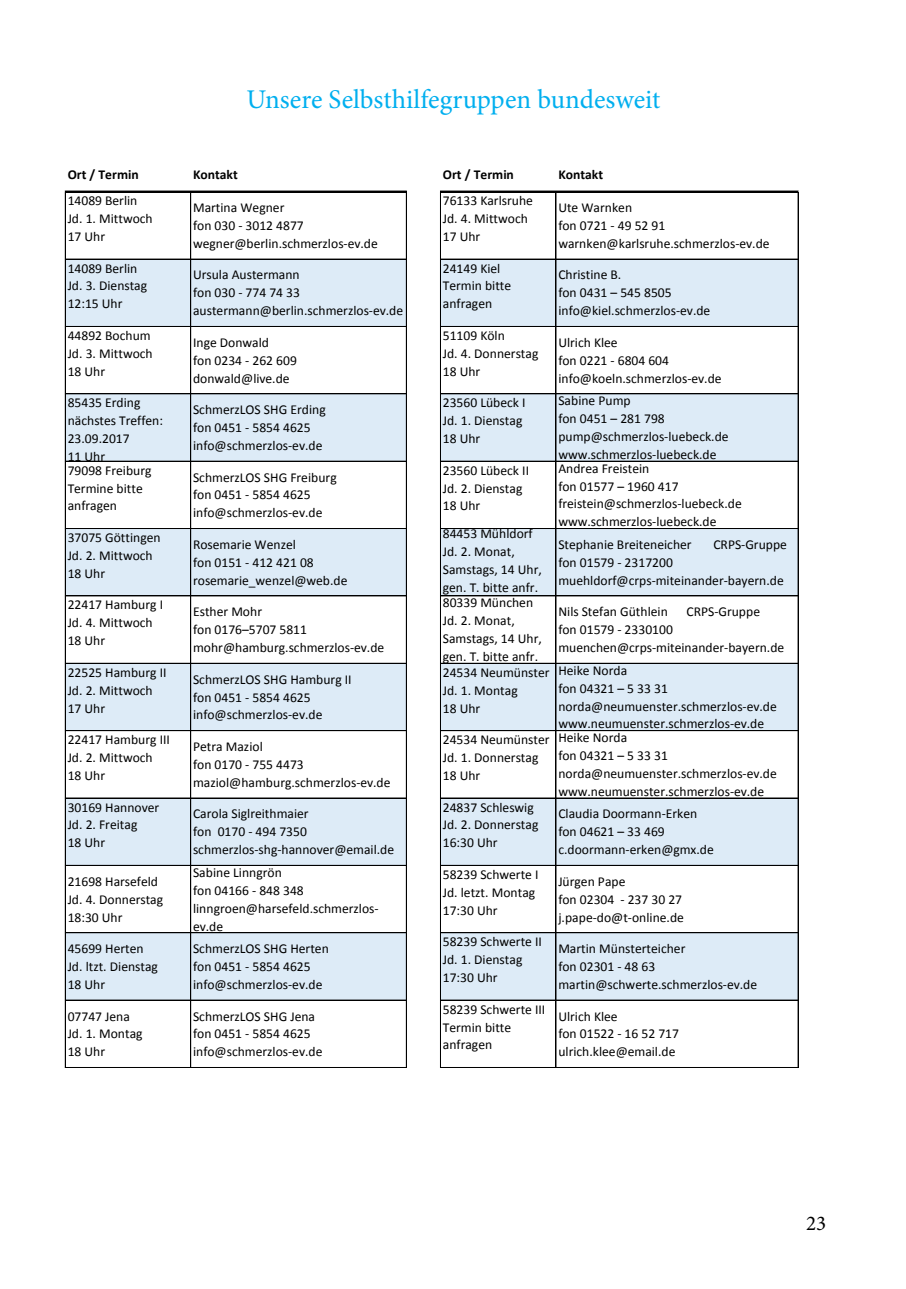
<style>
.page{position:relative;width:906px;height:1289px;background:#fff}
.page>*{position:absolute;margin:0;border:0;box-sizing:border-box;transform-origin:0 0}
.t1{font:27px "Minion Pro";color:#00afef}
.t2{font:21px "Minion Pro";color:#000}
.t3{font:13.65px/17.9px "Calibri";color:#000}
.t4{font:700 13.65px "Calibri";letter-spacing:.005em;color:#000}
</style>
<div class="page">
<div style="left:66px;top:259px;width:340px;height:67px;background:#ddebf7"></div>
<div style="left:440px;top:259px;width:358px;height:67px;background:#ddebf7"></div>
<div style="left:66px;top:394px;width:340px;height:67px;background:#ddebf7"></div>
<div style="left:440px;top:394px;width:358px;height:67px;background:#ddebf7"></div>
<div style="left:66px;top:528px;width:340px;height:68px;background:#ddebf7"></div>
<div style="left:440px;top:528px;width:358px;height:68px;background:#ddebf7"></div>
<div style="left:66px;top:663px;width:340px;height:67px;background:#ddebf7"></div>
<div style="left:440px;top:663px;width:358px;height:67px;background:#ddebf7"></div>
<div style="left:66px;top:798px;width:340px;height:67px;background:#ddebf7"></div>
<div style="left:440px;top:798px;width:358px;height:67px;background:#ddebf7"></div>
<div style="left:66px;top:932px;width:340px;height:68px;background:#ddebf7"></div>
<div style="left:440px;top:932px;width:358px;height:68px;background:#ddebf7"></div>
<hr style="left:65px;top:191px;width:341px;height:1px;background:#000">
<hr style="left:65px;top:259px;width:341px;height:1px;background:#000">
<hr style="left:65px;top:326px;width:341px;height:1px;background:#000">
<hr style="left:65px;top:393px;width:341px;height:1px;background:#000">
<hr style="left:65px;top:394px;width:341px;height:1px;background:#000">
<hr style="left:65px;top:461px;width:341px;height:1px;background:#000">
<hr style="left:65px;top:528px;width:341px;height:1px;background:#000">
<hr style="left:65px;top:595px;width:341px;height:1px;background:#000">
<hr style="left:65px;top:596px;width:341px;height:1px;background:#000">
<hr style="left:65px;top:663px;width:341px;height:1px;background:#000">
<hr style="left:65px;top:730px;width:341px;height:1px;background:#000">
<hr style="left:65px;top:797px;width:341px;height:1px;background:#000">
<hr style="left:65px;top:798px;width:341px;height:1px;background:#000">
<hr style="left:65px;top:865px;width:341px;height:1px;background:#000">
<hr style="left:65px;top:932px;width:341px;height:1px;background:#000">
<hr style="left:65px;top:999px;width:341px;height:1px;background:#000">
<hr style="left:65px;top:1000px;width:341px;height:1px;background:#000">
<hr style="left:65px;top:1067px;width:341px;height:1px;background:#000">
<hr style="left:65px;top:192px;width:1px;height:875px;background:#000">
<hr style="left:190px;top:192px;width:1px;height:875px;background:#000">
<hr style="left:191px;top:192px;width:1px;height:875px;background:#000">
<hr style="left:406px;top:192px;width:1px;height:875px;background:#000">
<hr style="left:440px;top:192px;width:1px;height:875px;background:#000">
<hr style="left:556px;top:192px;width:1px;height:875px;background:#000">
<hr style="left:798px;top:192px;width:1px;height:875px;background:#000">
<hr style="left:440px;top:191px;width:358px;height:1px;background:#000">
<hr style="left:440px;top:259px;width:358px;height:1px;background:#000">
<hr style="left:440px;top:326px;width:358px;height:1px;background:#000">
<hr style="left:440px;top:393px;width:358px;height:1px;background:#000">
<hr style="left:440px;top:394px;width:358px;height:1px;background:#000">
<hr style="left:440px;top:461px;width:358px;height:1px;background:#000">
<hr style="left:440px;top:528px;width:358px;height:1px;background:#000">
<hr style="left:440px;top:595px;width:358px;height:1px;background:#000">
<hr style="left:440px;top:596px;width:358px;height:1px;background:#000">
<hr style="left:440px;top:663px;width:358px;height:1px;background:#000">
<hr style="left:440px;top:730px;width:358px;height:1px;background:#000">
<hr style="left:440px;top:797px;width:358px;height:1px;background:#000">
<hr style="left:440px;top:798px;width:358px;height:1px;background:#000">
<hr style="left:440px;top:865px;width:358px;height:1px;background:#000">
<hr style="left:440px;top:932px;width:358px;height:1px;background:#000">
<hr style="left:440px;top:999px;width:358px;height:1px;background:#000">
<hr style="left:440px;top:1000px;width:358px;height:1px;background:#000">
<hr style="left:440px;top:1067px;width:358px;height:1px;background:#000">
<h1 class="t1" style="left:246px;top:81px;width:415px">Unsere Selbsthilfegruppen bundesweit</h1>
<p class="t4" style="left:68px;top:166px;width:73px">Ort / Termin</p>
<p class="t4" style="left:193px;top:166px;width:46px">Kontakt</p>
<p class="t4" style="left:443px;top:166px;width:73px">Ort / Termin</p>
<p class="t4" style="left:558px;top:166px;width:46px">Kontakt</p>
<p class="t3" style="left:68px;top:192px;width:87px">14089 Berlin<br>Jd. 1. Mittwoch<br>17 Uhr</p>
<p class="t3" style="left:193px;top:199px;width:186px">Martina Wegner<br>fon 030 - 3012 4877 wegner@berlin.schmerzlos-ev.de</p>
<p class="t3" style="left:443px;top:192px;width:92px">76133 Karlsruhe<br>Jd. 4. Mittwoch<br>17 Uhr</p>
<p class="t3" style="left:558px;top:199px;width:213px">Ute Warnken<br>fon 0721 - 49 52 91 warnken@karlsruhe.schmerzlos-ev.de</p>
<p class="t3" style="left:68px;top:259px;width:81px">14089 Berlin<br>Jd. 3. Dienstag<br>12:15 Uhr</p>
<p class="t3" style="left:193px;top:266px;width:212px">Ursula Austermann<br>fon 030 - 774 74 33 austermann@berlin.schmerzlos-ev.de</p>
<p class="t3" style="left:443px;top:259px;width:70px">24149 Kiel<br>Termin bitte anfragen</p>
<p class="t3" style="left:558px;top:266px;width:153px">Christine B.<br>fon 0431 – 545 8505 info@kiel.schmerzlos-ev.de</p>
<p class="t3" style="left:68px;top:326px;width:87px">44892 Bochum<br>Jd. 3. Mittwoch<br>18 Uhr</p>
<p class="t3" style="left:193px;top:333px;width:105px">Inge Donwald<br>fon 0234 - 262 609 donwald@live.de</p>
<p class="t3" style="left:443px;top:326px;width:97px">51109 Köln<br>Jd. 4. Donnerstag<br>18 Uhr</p>
<p class="t3" style="left:558px;top:333px;width:165px">Ulrich Klee<br>fon 0221 - 6804 604 info@koeln.schmerzlos-ev.de</p>
<p class="t3" style="left:68px;top:394px;width:97px">85435 Erding nächstes Treffen:<br>23.09.2017<br>11 Uhr</p>
<p class="t3" style="left:193px;top:401px;width:134px">SchmerzLOS SHG Erding fon 0451 - 5854 4625 info@schmerzlos-ev.de</p>
<p class="t3" style="left:443px;top:394px;width:84px">23560 Lübeck I<br>Jd. 1. Dienstag<br>18 Uhr</p>
<p class="t3" style="left:558px;top:392px;width:172px">Sabine Pump<br>fon 0451 – 281 798 pump@schmerzlos-luebeck.de www.schmerzlos-luebeck.de</p>
<p class="t3" style="left:68px;top:461px;width:85px">79098 Freiburg<br>Termine bitte anfragen</p>
<p class="t3" style="left:193px;top:468px;width:145px">SchmerzLOS SHG Freiburg fon 0451 - 5854 4625 info@schmerzlos-ev.de</p>
<p class="t3" style="left:443px;top:461px;width:88px">23560 Lübeck II<br>Jd. 2. Dienstag<br>18 Uhr</p>
<p class="t3" style="left:558px;top:459px;width:185px">Andrea Freistein<br>fon 01577 – 1960 417 freistein@schmerzlos-luebeck.de www.schmerzlos-luebeck.de</p>
<p class="t3" style="left:68px;top:528px;width:94px">37075 Göttingen<br>Jd. 2. Mittwoch<br>18 Uhr</p>
<p class="t3" style="left:193px;top:535px;width:156px">Rosemarie Wenzel<br>fon 0151 - 412 421 08 rosemarie_wenzel@web.de</p>
<p class="t3" style="left:443px;top:525px;width:100px">84453 Mühldorf<br>Jd. 2. Monat,<br>Samstags, 14 Uhr, gen. T. bitte anfr.</p>
<p class="t3" style="left:558px;top:535px;width:135px">Stephanie Breiteneicher</p>
<p class="t3" style="left:713px;top:535px;width:75px">CRPS-Gruppe</p>
<p class="t3" style="left:558px;top:553px;width:227px">fon 01579 - 2317200 muehldorf@crps-miteinander-bayern.de</p>
<p class="t3" style="left:68px;top:596px;width:97px">22417 Hamburg I<br>Jd. 4. Mittwoch<br>18 Uhr</p>
<p class="t3" style="left:193px;top:603px;width:193px">Esther Mohr<br>fon 0176–5707 5811 mohr@hamburg.schmerzlos-ev.de</p>
<p class="t3" style="left:443px;top:594px;width:100px">80339 München<br>Jd. 2. Monat,<br>Samstags, 14 Uhr, gen. T. bitte anfr.</p>
<p class="t3" style="left:558px;top:603px;width:111px">Nils Stefan Güthlein</p>
<p class="t3" style="left:686px;top:603px;width:75px">CRPS-Gruppe</p>
<p class="t3" style="left:558px;top:620px;width:227px">fon 01579 - 2330100 muenchen@crps-miteinander-bayern.de</p>
<p class="t3" style="left:68px;top:663px;width:100px">22525 Hamburg II<br>Jd. 2. Mittwoch<br>17 Uhr</p>
<p class="t3" style="left:193px;top:670px;width:160px">SchmerzLOS SHG Hamburg II fon 0451 - 5854 4625 info@schmerzlos-ev.de</p>
<p class="t3" style="left:443px;top:663px;width:108px">24534 Neumünster<br>Jd. 1. Montag<br>18 Uhr</p>
<p class="t3" style="left:558px;top:661px;width:220px">Heike Norda<br>fon 04321 – 5 33 31 norda@neumuenster.schmerzlos-ev.de www.neumuenster.schmerzlos-ev.de</p>
<p class="t3" style="left:68px;top:730px;width:104px">22417 Hamburg III<br>Jd. 2. Mittwoch<br>18 Uhr</p>
<p class="t3" style="left:193px;top:737px;width:199px">Petra Maziol<br>fon 0170 - 755 4473 maziol@hamburg.schmerzlos-ev.de</p>
<p class="t3" style="left:443px;top:730px;width:108px">24534 Neumünster<br>Jd. 1. Donnerstag<br>18 Uhr</p>
<p class="t3" style="left:558px;top:728px;width:220px">Heike Norda<br>fon 04321 – 5 33 31 norda@neumuenster.schmerzlos-ev.de www.neumuenster.schmerzlos-ev.de</p>
<p class="t3" style="left:68px;top:798px;width:93px">30169 Hannover<br>Jd. 2. Freitag<br>18 Uhr</p>
<p class="t3" style="left:193px;top:805px;width:203px">Carola Siglreithmaier<br>fon 0170 - 494 7350 schmerzlos-shg-hannover@email.de</p>
<p class="t3" style="left:443px;top:798px;width:97px">24837 Schleswig<br>Jd. 2. Donnerstag<br>16:30 Uhr</p>
<p class="t3" style="left:558px;top:805px;width:157px">Claudia Doormann-Erken fon 04621 – 33 469 c.doormann-erken@gmx.de</p>
<p class="t3" style="left:68px;top:872px;width:97px">21698 Harsefeld<br>Jd. 4. Donnerstag<br>18:30 Uhr</p>
<p class="t3" style="left:193px;top:863px;width:187px">Sabine Linngrön<br>fon 04166 - 848 348 linngroen@harsefeld.schmerzlos&shy;ev.de</p>
<p class="t3" style="left:443px;top:865px;width:97px">58239 Schwerte I<br>Jd. letzt. Montag<br>17:30 Uhr</p>
<p class="t3" style="left:558px;top:872px;width:127px">Jürgen Pape<br>fon 02304 - 237 30 27 j.pape-do@t-online.de</p>
<p class="t3" style="left:68px;top:939px;width:92px">45699 Herten<br>Jd. ltzt. Dienstag<br>18 Uhr</p>
<p class="t3" style="left:193px;top:939px;width:137px">SchmerzLOS SHG Herten fon 0451 - 5854 4625 info@schmerzlos-ev.de</p>
<p class="t3" style="left:443px;top:932px;width:101px">58239 Schwerte II<br>Jd. 1. Dienstag<br>17:30 Uhr</p>
<p class="t3" style="left:558px;top:939px;width:200px">Martin Münsterteicher<br>fon 02301 - 48 63 martin@schwerte.schmerzlos-ev.de</p>
<p class="t3" style="left:68px;top:1007px;width:76px">07747 Jena<br>Jd. 1. Montag<br>18 Uhr</p>
<p class="t3" style="left:193px;top:1007px;width:131px">SchmerzLOS SHG Jena fon 0451 - 5854 4625 info@schmerzlos-ev.de</p>
<p class="t3" style="left:443px;top:1000px;width:104px">58239 Schwerte III<br>Termin bitte anfragen</p>
<p class="t3" style="left:558px;top:1007px;width:122px">Ulrich Klee<br>fon 01522 - 16 52 717 ulrich.klee@email.de</p>
<h2 class="t2" style="left:806px;top:1208px;width:22px">23</h2>
</div>
